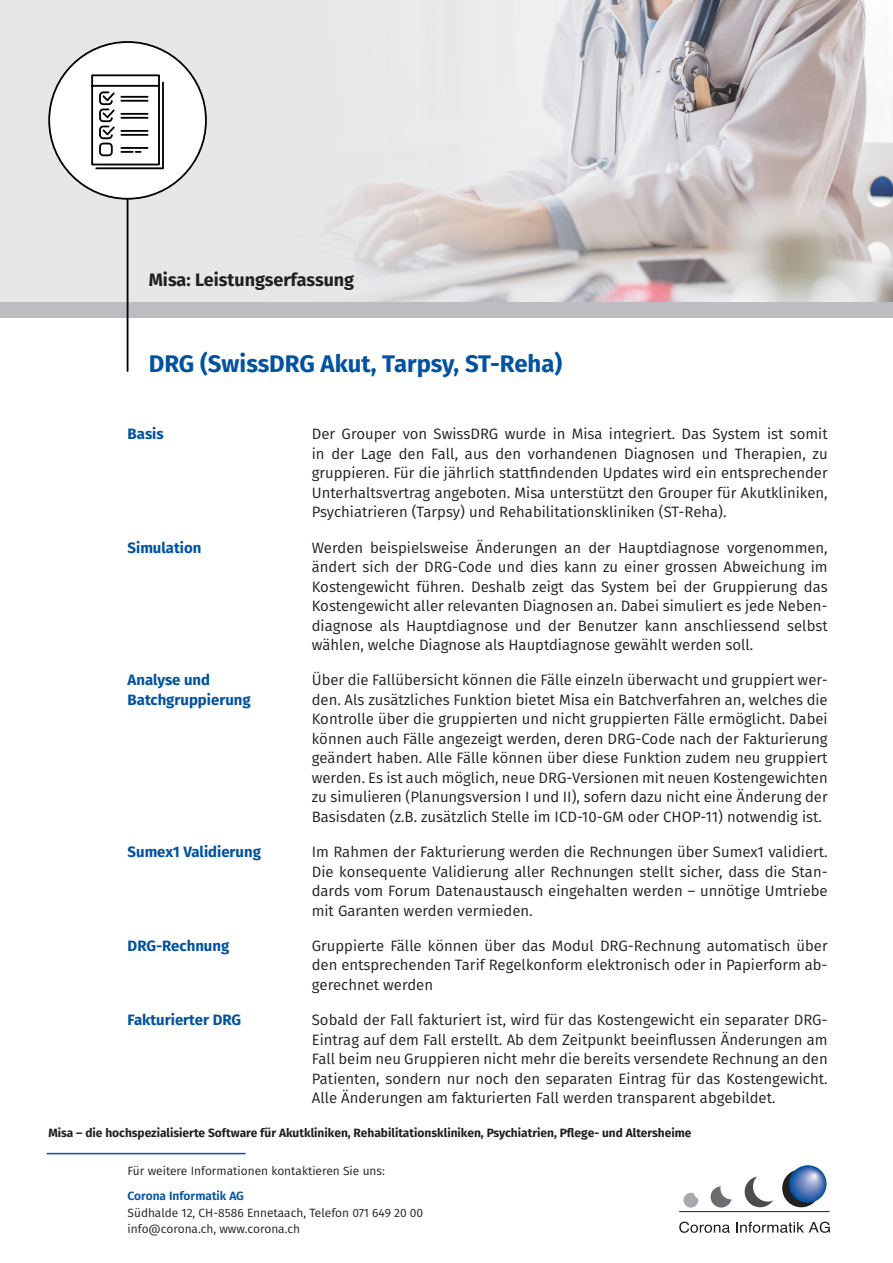
<style>
.page{position:relative;width:893px;height:1263px;background:#fff}
.page>*{position:absolute;margin:0;border:0;box-sizing:border-box;transform-origin:0 0}
.t1{font:700 24px "Fira Sans";color:#0153a0}
.t2{font:700 18px "Fira Sans";color:#231f20}
.t3{font:15px/19.5px "Fira Sans";color:#231f20;text-align:justify}
.t4{font:700 15px/19.5px "Fira Sans";color:#0153a0}
.t5{font:12px/16.5px "Fira Sans";color:#231f20}
.t6{font:700 12px "Fira Sans";color:#231f20}
.t7{font:600 12px "Fira Sans";color:#0153a0}
</style>
<div class="page">
<div style="left:782px;top:1169px;width:38px;height:38px;background:#231f20;border-radius:50%"></div>
<svg style="left:679px;top:1221px;width:51px;height:12px"></svg>
<svg style="left:736px;top:1221px;width:94px;height:12px"></svg>
<hr style="left:679px;top:1211px;width:151px;height:1px;background:#231f20">
<svg style="left:745px;top:1176px;width:28px;height:31px"></svg>
<svg style="left:711px;top:1186px;width:20px;height:21px"></svg>
<svg style="left:683px;top:1193px;width:15px;height:15px"></svg>
<svg style="left:786px;top:1165px;width:41px;height:40px"></svg>
<hr style="left:47px;top:1153px;width:199px;height:1px;background:#0153a0">
<div style="left:0;top:0;width:893px;height:318px;background:#e6e7e9"></div>
<img style="left:248px;top:0;width:645px;height:303px">
<div style="left:0;top:303px;width:893px;height:15px;background:#bcbdc0"></div>
<div style="left:49px;top:42px;width:157px;height:157px;background:#fff;border-radius:50%"></div>
<hr style="left:127px;top:199px;width:1px;height:172px;background:#000">
<svg style="left:91px;top:74px;width:73px;height:96px"></svg>
<p class="t2" style="left:149px;top:265px;width:207px">Misa: Leistungserfassung</p>
<h1 class="t1" style="left:149px;top:344px;width:415px">DRG (SwissDRG Akut, Tarpsy, ST-Reha)</h1>
<p class="t4" style="left:128px;top:423px;width:38px">Basis</p>
<p class="t3" style="left:312px;top:424px;width:517px">Der Grouper von SwissDRG wurde in Misa integriert. Das System ist somit in der Lage den Fall, aus den vorhandenen Diagnosen und Therapien, zu gruppieren. Für die jährlich stattfindenden Updates wird ein entsprechender Unterhaltsvertrag angeboten. Misa unterstützt den Grouper für Akutkliniken, Psychiatrieren (Tarpsy) und Rehabilitationskliniken (ST-Reha).</p>
<p class="t4" style="left:128px;top:536px;width:75px">Simulation</p>
<p class="t3" style="left:312px;top:537px;width:517px">Werden beispielsweise Änderungen an der Hauptdiagnose vorgenommen, ändert sich der DRG-Code und dies kann zu einer grossen Abweichung im Kostengewicht führen. Deshalb zeigt das System bei der Gruppierung das Kostengewicht aller relevanten Diagnosen an. Dabei simuliert es jede Neben&shy;diagnose als Hauptdiagnose und der Benutzer kann anschliessend selbst wählen, welche Diagnose als Hauptdiagnose gewählt werden soll.</p>
<p class="t4" style="left:128px;top:669px;width:125px">Analyse und<br>Batchgruppierung</p>
<p class="t3" style="left:312px;top:670px;width:517px">Über die Fallübersicht können die Fälle einzeln überwacht und gruppiert wer&shy;den. Als zusätzliches Funktion bietet Misa ein Batchverfahren an, welches die Kontrolle über die gruppierten und nicht gruppierten Fälle ermöglicht. Dabei können auch Fälle angezeigt werden, deren DRG-Code nach der Fakturierung geändert haben. Alle Fälle können über diese Funktion zudem neu gruppiert werden. Es ist auch möglich, neue DRG-Versionen mit neuen Kostengewichten zu simulieren (Planungsversion I und II), sofern dazu nicht eine Änderung der Basisdaten (z.B. zusätzlich Stelle im ICD-10-GM oder CHOP-11) notwendig ist.</p>
<p class="t4" style="left:128px;top:841px;width:135px">Sumex1 Validierung</p>
<p class="t3" style="left:312px;top:842px;width:517px">Im Rahmen der Fakturierung werden die Rechnungen über Sumex1 validiert.<br>Die konsequente Validierung aller Rechnungen stellt sicher, dass die Stan&shy;dards vom Forum Datenaustausch eingehalten werden – unnötige Umtriebe mit Garanten werden vermieden.</p>
<p class="t4" style="left:128px;top:935px;width:103px">DRG-Rechnung</p>
<p class="t3" style="left:312px;top:936px;width:517px">Gruppierte Fälle können über das Modul DRG-Rechnung automatisch über den entsprechenden Tarif Regelkonform elektronisch oder in Papierform ab&shy;gerechnet werden</p>
<p class="t4" style="left:128px;top:1009px;width:115px">Fakturierter DRG</p>
<p class="t3" style="left:312px;top:1010px;width:517px">Sobald der Fall fakturiert ist, wird für das Kostengewicht ein separater DRG-Eintrag auf dem Fall erstellt. Ab dem Zeitpunkt beeinflussen Änderungen am Fall beim neu Gruppieren nicht mehr die bereits versendete Rechnung an den Patienten, sondern nur noch den separaten Eintrag für das Kostengewicht.<br>Alle Änderungen am fakturierten Fall werden transparent abgebildet.</p>
<p class="t6" style="left:48px;top:1122px;width:645px">Misa – die hochspezialisierte Software für Akutkliniken, Rehabilitationskliniken, Psychiatrien, Pflege- und Altersheime</p>
<p class="t5" style="left:128px;top:1162px;width:259px">Für weitere Informationen kontaktieren Sie uns:</p>
<p class="t7" style="left:128px;top:1186px;width:118px">Corona Informatik AG</p>
<p class="t5" style="left:128px;top:1204px;width:297px">Südhalde 12, CH-8586 Ennetaach, Telefon 071 649 20 00 info@corona.ch, www.corona.ch</p>
</div>
